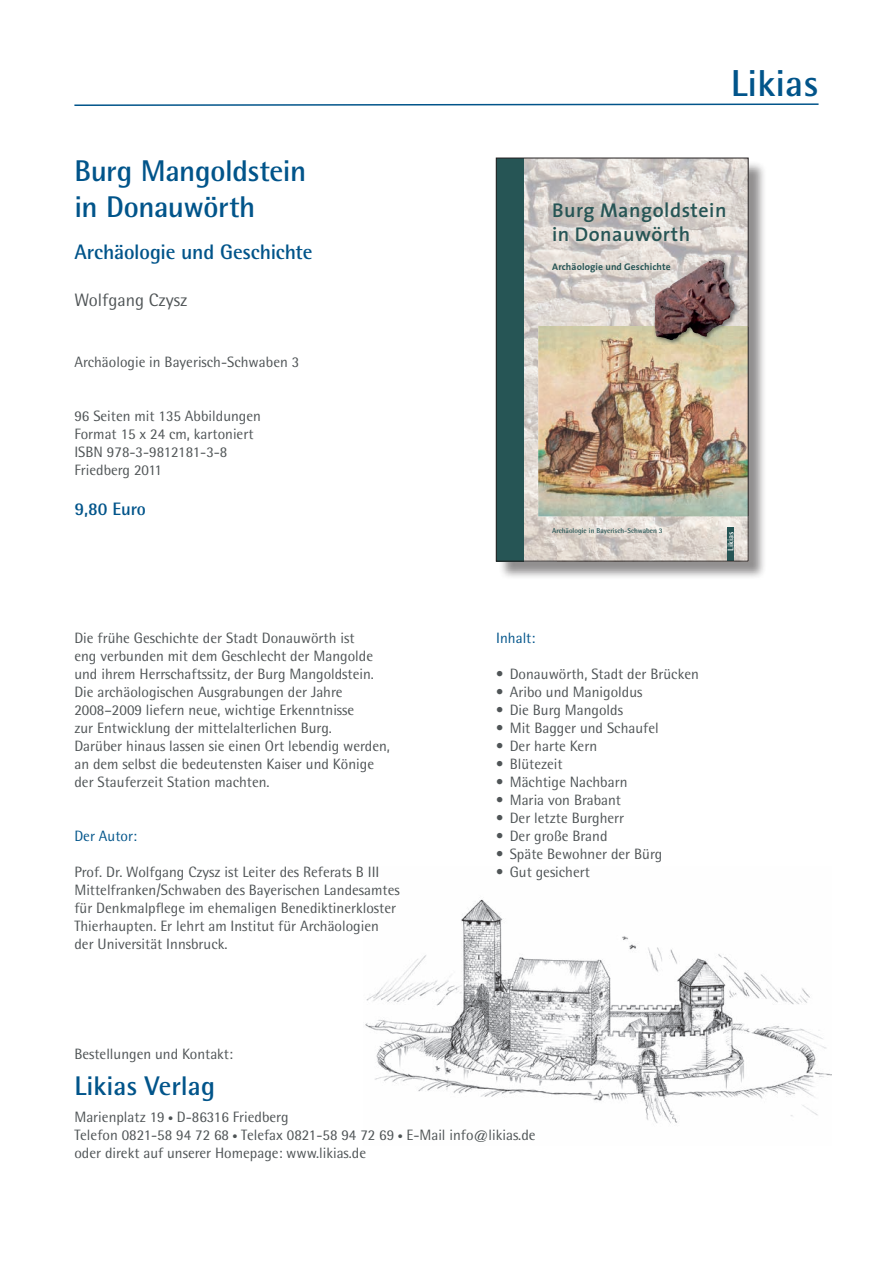
<style>
.page{position:relative;width:893px;height:1263px;background:#fff}
.page>*{position:absolute;margin:0;border:0;box-sizing:border-box;transform-origin:0 0}
.t1{font:700 37.5px "Rotis Semi Sans";color:#01548a}
.t2{font:700 30px/36px "Rotis Semi Sans";letter-spacing:-.015em;color:#01548a}
.t3{font:700 27px "Rotis Semi Sans";color:#01548a}
.t4{font:700 21px "Rotis Semi Sans";letter-spacing:-.01em;color:#01548a}
.t5{font:600 19.95px/24px "The Sans";letter-spacing:.025em;color:#265555}
.t6{font:18px "Rotis Semi Sans";color:#4f5456}
.t7{font:700 18px "Rotis Semi Sans";color:#01548a}
.t8{font:15px/18px "Rotis Semi Sans";color:#4f5456}
.t9{font:15px "Rotis Semi Sans";color:#01548a}
.t10{font:700 9.6px "The Sans";letter-spacing:.01em;color:#265555}
.t11{font:700 8.25px "Rotis Semi Sans";color:#fff}
.t12{font:700 7.05px "Rotis Semi Sans";color:#265555}
.s1{font-weight:300}
.s2{font-weight:300;font-size:10.5px}
</style>
<div class="page">
<img style="left:365px;top:899px;width:466px;height:225px">
<svg style="left:74px;top:103px;width:745px;height:3px"></svg>
<div style="left:498px;top:160px;width:269px;height:420px;background:#231f20;opacity:.5"></div>
<img style="left:524px;top:160px;width:222px;height:104px">
<img style="left:524px;top:264px;width:129px;height:64px">
<img style="left:739px;top:264px;width:7px;height:62px">
<img style="left:524px;top:328px;width:34px;height:231px">
<img style="left:558px;top:516px;width:188px;height:43px">
<div style="left:727px;top:528px;width:7px;height:33px;background:#265555"></div>
<img style="left:538px;top:326px;width:208px;height:190px">
<img style="left:653px;top:257px;width:86px;height:88px">
<img style="left:692px;top:259px;width:23px;height:13px">
<div style="left:496px;top:158px;width:28px;height:403px;background:#265555"></div>
<div style="left:496px;top:158px;width:252px;height:403px;border:1px solid #231f20"></div>
<h2 class="t2" style="left:74px;top:152px;width:233px">Burg Mangoldstein in Donauwörth</h2>
<h3 class="t4" style="left:74px;top:239px;width:240px">Archäologie und Geschichte</h3>
<p class="t6" style="left:74px;top:289px;width:115px">Wolfgang Czysz</p>
<p class="t8" style="left:74px;top:353px;width:226px">Archäologie in Bayerisch-Schwaben 3</p>
<p class="t8" style="left:74px;top:407px;width:188px">96 Seiten mit 135 Abbildungen<br>Format 15 x 24 cm, kartoniert<br>ISBN 978-3-9812181-3-8<br>Friedberg 2011</p>
<p class="t7" style="left:74px;top:498px;width:73px">9,80 Euro</p>
<p class="t8" style="left:74px;top:629px;width:317px">Die frühe Geschichte der Stadt Donauwörth ist<br>eng verbunden mit dem Geschlecht der Mangolde und ihrem Herrschaftssitz, der Burg Mangoldstein.<br>Die archäologischen Ausgrabungen der Jahre 2008–2009 liefern neue, wichtige Erkenntnisse<br>zur Entwicklung der mittelalterlichen Burg.<br>Darüber hinaus lassen sie einen Ort lebendig werden, an dem selbst die bedeutensten Kaiser und Könige der Stauferzeit Station machten.</p>
<p class="t9" style="left:74px;top:827px;width:64px">Der Autor:</p>
<p class="t8" style="left:74px;top:863px;width:327px">Prof. Dr. Wolfgang Czysz ist Leiter des Referats B III Mittelfranken/Schwaben des Bayerischen Landesamtes für Denkmalpflege im ehemaligen Benediktinerkloster Thierhaupten. Er lehrt am Institut für Archäologien der Universität Innsbruck.</p>
<h1 class="t1" style="left:731px;top:60px;width:89px">Likias</h1>
<h3 class="t5" style="left:552px;top:198px;width:176px">Burg Mangoldstein in Donauwörth</h3>
<p class="t10" style="left:552px;top:258px;width:120px">Archäologie und Geschichte</p>
<p class="t12" style="left:552px;top:526px;width:112px">Archäologie in Bayerisch-Schwaben 3</p>
<p class="t11" style="left:726px;top:551px;width:21px;rotate:-90deg">Likias</p>
<p class="t9" style="left:496px;top:629px;width:41px">Inhalt:</p>
<p class="t8" style="left:496px;top:665px;width:204px"><span class="s1">•</span> Donauwörth, Stadt der Brücken</p>
<p class="t8" style="left:496px;top:683px;width:148px"><span class="s1">•</span> Aribo und Manigoldus</p>
<p class="t8" style="left:496px;top:701px;width:128px"><span class="s1">•</span> Die Burg Mangolds</p>
<p class="t8" style="left:496px;top:719px;width:164px"><span class="s1">•</span> Mit Bagger und Schaufel</p>
<p class="t8" style="left:496px;top:737px;width:102px"><span class="s1">•</span> Der harte Kern</p>
<p class="t8" style="left:496px;top:755px;width:68px"><span class="s1">•</span> Blütezeit</p>
<p class="t8" style="left:496px;top:773px;width:133px"><span class="s1">•</span> Mächtige Nachbarn</p>
<p class="t8" style="left:496px;top:791px;width:126px"><span class="s1">•</span> Maria von Brabant</p>
<p class="t8" style="left:496px;top:809px;width:130px"><span class="s1">•</span> Der letzte Burgherr</p>
<p class="t8" style="left:496px;top:827px;width:113px"><span class="s1">•</span> Der große Brand</p>
<p class="t8" style="left:496px;top:845px;width:168px"><span class="s1">•</span> Späte Bewohner der Bürg</p>
<p class="t8" style="left:496px;top:863px;width:95px"><span class="s1">•</span> Gut gesichert</p>
<p class="t8" style="left:74px;top:1044px;width:160px">Bestellungen und Kontakt:</p>
<h3 class="t3" style="left:74px;top:1069px;width:142px">Likias Verlag</h3>
<p class="t8" style="left:74px;top:1107px;width:463px">Marienplatz 19 <span class="s2">•</span> D-86316 Friedberg<br>Telefon 0821-58 94 72 68 <span class="s2">•</span> Telefax 0821-58 94 72 69 <span class="s2">•</span> E-Mail info@likias.de oder direkt auf unserer Homepage: www.likias.de</p>
</div>
